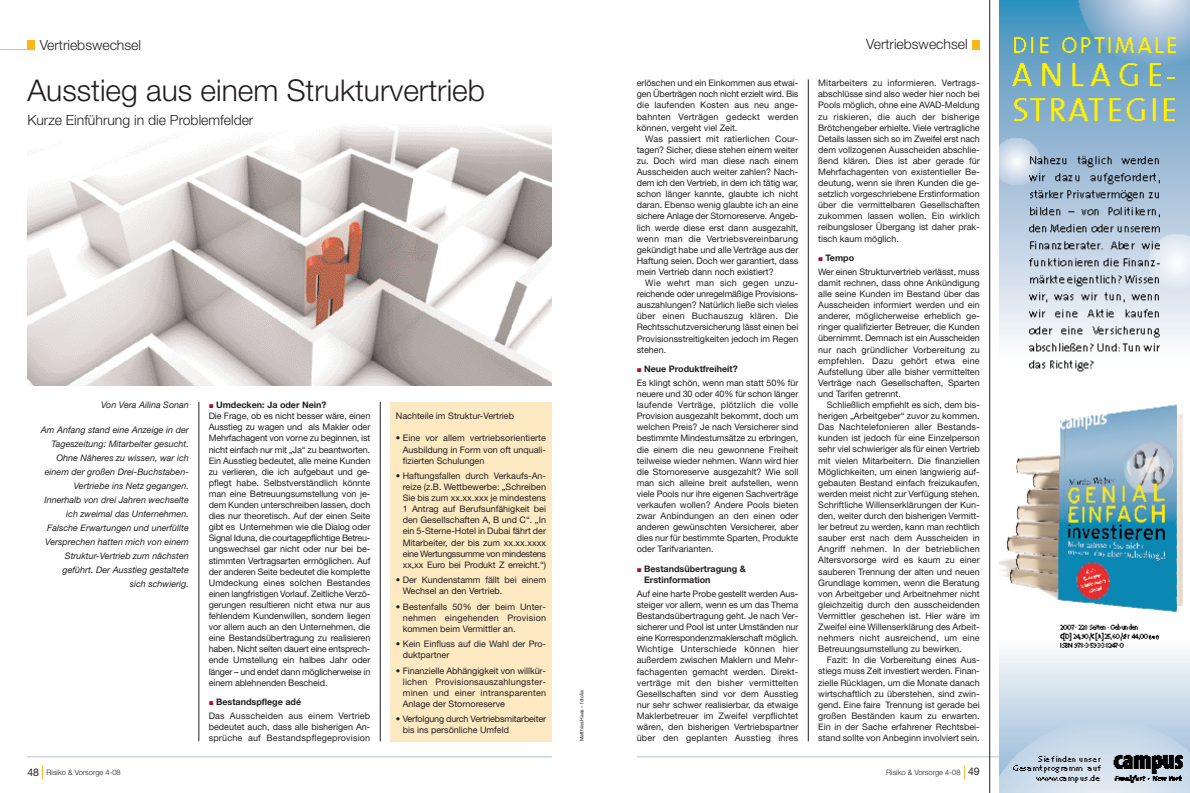
<style>
.page{position:relative;width:1190px;height:793px;background:#fff}
.page>*{position:absolute;margin:0;border:0;box-sizing:border-box;transform-origin:0 0}
.t1{font:300 30px "Helvetica Neue";color:#231f20}
.t2{font:300 14px "Helvetica Neue";color:#231f20}
.t3{font:9px/11.1px "Helvetica Neue";letter-spacing:-.01em;color:#231f20;text-align:justify}
.t4{font:italic 9px/14px "Helvetica Neue";color:#231f20;text-align:right}
.t5{font:9px/14px "Helvetica Neue";letter-spacing:.02em;color:#231f20}
.t6{font:700 9px/10.9px "Helvetica Neue";color:#231f20}
.t7{font:300 7.5px "Helvetica Neue";color:#231f20}
.t8{font:5px "Helvetica Neue";color:#231f20}
.s1{font-weight:400;font-size:10.5px}
.s2{font-family:"BB Sonderzeichen";color:#b00a27}
.s3{font-weight:700}
.s4{font-family:"BB Sonderzeichen";font-weight:400;color:#b00a27}
</style>
<div class="page">
<div style="left:390px;top:402px;width:162px;height:339px;background:#fdeac3"></div>
<img style="left:27px;top:125px;width:525px;height:261px">
<hr style="left:637px;top:757px;width:524px;height:1px;background:#b0c2d2">
<svg style="left:964px;top:765px;width:1px;height:15px"></svg>
<div style="left:973px;top:40px;width:7px;height:10px;background:#f9b614"></div>
<hr style="left:808px;top:79px;width:1px;height:662px;background:#231f20">
<hr style="left:989px;top:0;width:1px;height:793px;background:#231f20">
<hr style="left:27px;top:757px;width:525px;height:1px;background:#b0c2d2">
<svg style="left:42px;top:765px;width:1px;height:15px"></svg>
<div style="left:27px;top:40px;width:7px;height:10px;background:#f9b614"></div>
<hr style="left:0;top:49px;width:34px;height:1px;background:#b0c2d2">
<hr style="left:199px;top:402px;width:1px;height:339px;background:#231f20">
<hr style="left:380px;top:402px;width:1px;height:339px;background:#231f20">
<img style="left:1000px;top:0;width:190px;height:793px">
<h2 class="t2" style="left:40px;top:40px;width:103px">Vertriebswechsel</h2>
<h1 class="t1" style="left:27px;top:79px;width:459px">Ausstieg aus einem Strukturvertrieb</h1>
<h2 class="t2" style="left:27px;top:115px;width:228px">Kurze Einführung in die Problemfelder</h2>
<p class="t4" style="left:101px;top:399px;width:89px">Von Vera Ailina Sonan</p>
<p class="t4" style="left:41px;top:424px;width:150px">Am Anfang stand eine Anzeige in der<br>Tageszeitung: Mitarbeiter gesucht.<br>Ohne Näheres zu wissen, war ich einem der großen Drei-Buchstaben-<br>Vertriebe ins Netz gegangen.<br>Innerhalb von drei Jahren wechselte ich zweimal das Unternehmen.<br>Falsche Erwartungen und unerfüllte<br>Versprechen hatten mich von einem<br>Struktur-Vertrieb zum nächsten geführt. Der Ausstieg gestaltete<br>sich schwierig.</p>
<p class="t7" style="left:27px;top:770px;width:95px"><span class="s1">48</span> Risiko &amp; Vorsorge 4-08</p>
<p class="t3" style="left:209px;top:400px;width:163px;text-align:left"><span class="s2">J</span> <span class="s3">Umdecken: Ja oder Nein?<br></span>Die Frage, ob es nicht besser wäre, einen Ausstieg zu wagen und als Makler oder Mehrfachagent von vorne zu beginnen, ist nicht einfach nur mit „Ja“ zu beantworten.<br>Ein Ausstieg bedeutet, alle meine Kunden zu verlieren, die ich aufgebaut und ge&shy;pflegt habe. Selbstverständlich könnte man eine Betreuungsumstellung von je&shy;dem Kunden unterschreiben lassen, doch dies nur theoretisch. Auf der einen Seite gibt es Unternehmen wie die Dialog oder Signal Iduna, die courtagepflichtige Betreu&shy;ungswechsel gar nicht oder nur bei be&shy;stimmten Vertragsarten ermöglichen. Auf der anderen Seite bedeutet die komplette Umdeckung eines solchen Bestandes einen langfristigen Vorlauf. Zeitliche Verzö&shy;gerungen resultieren nicht etwa nur aus fehlendem Kundenwillen, sondern liegen vor allem auch an den Unternehmen, die eine Bestandsübertragung zu realisieren haben. Nicht selten dauert eine entsprech&shy;ende Umstellung ein halbes Jahr oder länger – und endet dann möglicherweise in einem ablehnenden Bescheid.</p>
<p class="t5" style="left:209px;top:696px;width:163px"><span class="s2">J</span> <span class="s3">Bestandspflege adé<br></span>Das Ausscheiden aus einem Vertrieb</p>
<p class="t5" style="left:209px;top:722px;width:163px;line-height:11.1px">bedeutet auch, dass alle bisherigen An&shy;sprüche auf Bestandspflegeprovision</p>
<p class="t3" style="left:396px;top:411px;width:120px">Nachteile im Struktur-Vertrieb</p>
<p class="t3" style="left:403px;top:434px;width:145px;text-indent:-7px">• Eine vor allem vertriebsorientierte Ausbildung in Form von oft unquali&shy;fizierten Schulungen</p>
<p class="t3" style="left:403px;top:471px;width:145px;text-indent:-7px">• Haftungsfallen durch Verkaufs-An&shy;reize (z.B. Wettbewerbe: „Schreiben Sie bis zum xx.xx.xxx je mindestens 1 Antrag auf Berufsunfähigkeit bei den Gesellschaften A, B und C“. „In ein 5-Sterne-Hotel in Dubai fährt der Mitarbeiter, der bis zum xx.xx.xxxx eine Wertungssumme von mindestens xx,xx Euro bei Produkt Z erreicht.“)</p>
<p class="t3" style="left:403px;top:575px;width:145px;text-indent:-7px">• Der Kundenstamm fällt bei einem<br>Wechsel an den Vertrieb.</p>
<p class="t3" style="left:403px;top:602px;width:145px;text-indent:-7px">• Bestenfalls 50% der beim Unter&shy;nehmen eingehenden Provision kommen beim Vermittler an.</p>
<p class="t3" style="left:403px;top:639px;width:145px;text-indent:-7px">• Kein Einfluss auf die Wahl der Pro&shy;duktpartner</p>
<p class="t3" style="left:403px;top:666px;width:145px;text-indent:-7px">• Finanzielle Abhängigkeit von willkür&shy;lichen Provisionsauszahlungster&shy;minen und einer intransparenten Anlage der Stornoreserve</p>
<p class="t3" style="left:403px;top:714px;width:145px;text-indent:-7px">• Verfolgung durch Vertriebsmitarbeiter bis ins persönliche Umfeld</p>
<p class="t8" style="left:580px;top:741px;width:53px;rotate:-90deg">Matthias Haas – fotolia</p>
<p class="t3" style="left:637px;top:78px;width:163px">erlöschen und ein Einkommen aus etwai&shy;gen Überträgen noch nicht erzielt wird. Bis die laufenden Kosten aus neu ange&shy;bahnten Verträgen gedeckt werden können, vergeht viel Zeit.</p>
<p class="t3" style="left:637px;top:134px;width:163px;text-indent:9px">Was passiert mit ratierlichen Cour&shy;tagen? Sicher, diese stehen einem weiter zu. Doch wird man diese nach einem Ausscheiden auch weiter zahlen? Nach&shy;dem ich den Vertrieb, in dem ich tätig war, schon länger kannte, glaubte ich nicht daran. Ebenso wenig glaubte ich an eine sichere Anlage der Stornoreserve. Angeb&shy;lich werde diese erst dann ausgezahlt, wenn man die Vertriebsvereinbarung gekündigt habe und alle Verträge aus der Haftung seien. Doch wer garantiert, dass mein Vertrieb dann noch existiert?</p>
<p class="t3" style="left:637px;top:278px;width:163px;text-indent:9px">Wie wehrt man sich gegen unzu&shy;reichende oder unregelmäßige Provisions&shy;auszahlungen? Natürlich ließe sich vieles über einen Buchauszug klären. Die Rechtsschutzversicherung lässt einen bei Provisionsstreitigkeiten jedoch im Regen stehen.</p>
<p class="t3" style="left:637px;top:363px;width:163px;line-height:14px"><span class="s2">J</span> <span class="s3">Neue Produktfreiheit?<br></span>Es klingt schön, wenn man statt 50% für</p>
<p class="t3" style="left:637px;top:389px;width:163px">neuere und 30 oder 40% für schon länger laufende Verträge, plötzlich die volle Provision ausgezahlt bekommt, doch um welchen Preis? Je nach Versicherer sind bestimmte Mindestumsätze zu erbringen, die einem die neu gewonnene Freiheit teilweise wieder nehmen. Wann wird hier die Stornoreserve ausgezahlt? Wie soll man sich alleine breit aufstellen, wenn viele Pools nur ihre eigenen Sachverträge verkaufen wollen? Andere Pools bieten zwar Anbindungen an den einen oder anderen gewünschten Versicherer, aber dies nur für bestimmte Sparten, Produkte oder Tarifvarianten.</p>
<p class="t6" style="left:644px;top:564px;width:103px;text-indent:-7px"><span class="s4">J</span> Bestandsübertragung &amp;<br>Erstinformation</p>
<p class="t3" style="left:637px;top:589px;width:163px">Auf eine harte Probe gestellt werden Aus&shy;steiger vor allem, wenn es um das Thema Bestandsübertragung geht. Je nach Ver&shy;sicherer und Pool ist unter Umständen nur eine Korrespondenzmaklerschaft möglich.<br>Wichtige Unterschiede können hier außerdem zwischen Maklern und Mehr&shy;fachagenten gemacht werden. Direkt&shy;verträge mit den bisher vermittelten Gesellschaften sind vor dem Ausstieg nur sehr schwer realisierbar, da etwaige Maklerbetreuer im Zweifel verpflichtet wären, den bisherigen Vertriebspartner über den geplanten Ausstieg ihres</p>
<h2 class="t2" style="left:866px;top:39px;width:103px">Vertriebswechsel</h2>
<p class="t3" style="left:818px;top:78px;width:163px">Mitarbeiters zu informieren. Vertrags&shy;abschlüsse sind also weder hier noch bei Pools möglich, ohne eine AVAD-Meldung zu riskieren, die auch der bisherige Brötchengeber erhielte. Viele vertragliche Details lassen sich so im Zweifel erst nach dem vollzogenen Ausscheiden abschlie&shy;ßend klären. Dies ist aber gerade für Mehrfachagenten von existentieller Be&shy;deutung, wenn sie ihren Kunden die ge&shy;setzlich vorgeschriebene Erstinformation über die vermittelbaren Gesellschaften zukommen lassen wollen. Ein wirklich reibungsloser Übergang ist daher prak&shy;tisch kaum möglich.</p>
<p class="t3" style="left:818px;top:252px;width:163px;line-height:14px"><span class="s2">J</span> <span class="s3">Tempo<br></span>Wer einen Strukturvertrieb verlässt, muss</p>
<p class="t3" style="left:818px;top:278px;width:163px">damit rechnen, dass ohne Ankündigung alle seine Kunden im Bestand über das Ausscheiden informiert werden und ein anderer, möglicherweise erheblich ge&shy;ringer qualifizierter Betreuer, die Kunden übernimmt. Demnach ist ein Ausscheiden nur nach gründlicher Vorbereitung zu empfehlen. Dazu gehört etwa eine Aufstellung über alle bisher vermittelten Verträge nach Gesellschaften, Sparten und Tarifen getrennt.</p>
<p class="t3" style="left:818px;top:400px;width:163px;text-indent:9px">Schließlich empfiehlt es sich, dem bis&shy;herigen „Arbeitgeber“ zuvor zu kommen.<br>Das Nachtelefonieren aller Bestands&shy;kunden ist jedoch für eine Einzelperson sehr viel schwieriger als für einen Vertrieb mit vielen Mitarbeitern. Die finanziellen Möglichkeiten, um einen langwierig auf&shy;gebauten Bestand einfach freizukaufen, werden meist nicht zur Verfügung stehen.<br>Schriftliche Willenserklärungen der Kun&shy;den, weiter durch den bisherigen Vermitt&shy;ler betreut zu werden, kann man rechtlich sauber erst nach dem Ausscheiden in Angriff nehmen. In der betrieblichen Altersvorsorge wird es kaum zu einer sauberen Trennung der alten und neuen Grundlage kommen, wenn die Beratung von Arbeitgeber und Arbeitnehmer nicht gleichzeitig durch den ausscheidenden Vermittler geschehen ist. Hier wäre im Zweifel eine Willenserklärung des Arbeit&shy;nehmers nicht ausreichend, um eine Betreuungsumstellung zu bewirken.</p>
<p class="t3" style="left:818px;top:656px;width:163px;text-indent:9px">Fazit: In die Vorbereitung eines Aus&shy;stiegs muss Zeit investiert werden. Finan&shy;zielle Rücklagen, um die Monate danach wirtschaftlich zu überstehen, sind zwin&shy;gend. Eine faire Trennung ist gerade bei großen Beständen kaum zu erwarten.<br>Ein in der Sache erfahrener Rechtsbei&shy;stand sollte von Anbeginn involviert sein.</p>
<p class="t7" style="left:886px;top:770px;width:95px">Risiko &amp; Vorsorge 4-08 <span class="s1">49</span></p>
</div>
